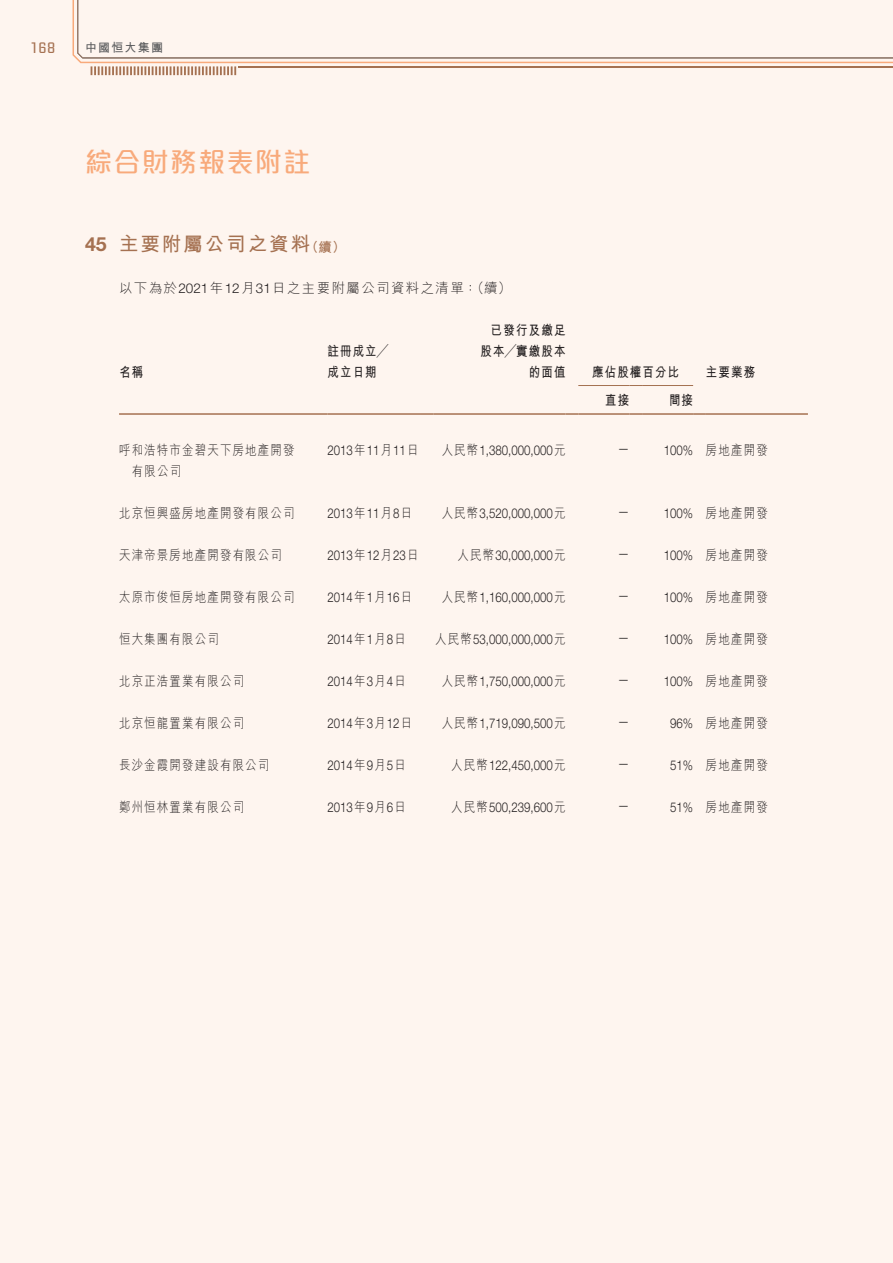
<style>
.page{position:relative;width:893px;height:1263px;background:#fef5ef}
.page>*{position:absolute;margin:0;border:0;box-sizing:border-box;transform-origin:0 0}
.t1{font:500 27px "M Elle HK";letter-spacing:.05em;color:#f8aa7b}
.t2{font:700 19.5px "M Hei HK";letter-spacing:.1em;color:#a57151}
.t3{font:15px "Briem Akademi Std";color:#a57151}
.t4{font:300 13.5px "Helvetica Neue LT Std";color:#231f20;scale:.85 1}
.t5{font:300 13.5px/21px "M Hei HK";letter-spacing:.1em;color:#231f20;scale:.85 1}
.t6{font:700 13.5px/21px "M Hei HK";letter-spacing:.1em;color:#231f20;scale:.85 1}
.t7{font:300 13.5px "M Hei HK";letter-spacing:.1em;color:#231f20}
.t8{font:700 12px "M Hei HK";letter-spacing:.1em;color:#57585a}
.s1{font-family:"Helvetica Neue LT Std"}
.s2{font-size:13.5px}
.s3{font-family:"M Hei HK"}
</style>
<div class="page">
<svg style="left:73px;top:0;width:820px;height:63px"></svg>
<svg style="left:91px;top:66px;width:145px;height:9px"></svg>
<hr style="left:239px;top:66px;width:654px;height:2px;background:#a57151">
<hr style="left:119px;top:413px;width:208px;height:2px;background:#a57151">
<hr style="left:327px;top:413px;width:94px;height:2px;background:#a57151">
<svg style="left:421px;top:413px;width:13px;height:2px"></svg>
<hr style="left:434px;top:413px;width:132px;height:2px;background:#a57151">
<svg style="left:566px;top:413px;width:12px;height:2px"></svg>
<hr style="left:578px;top:413px;width:51px;height:2px;background:#a57151">
<svg style="left:629px;top:413px;width:13px;height:2px"></svg>
<hr style="left:642px;top:413px;width:51px;height:2px;background:#a57151">
<svg style="left:693px;top:413px;width:13px;height:2px"></svg>
<hr style="left:706px;top:413px;width:102px;height:2px;background:#a57151">
<hr style="left:578px;top:385px;width:51px;height:1px;background:#a57151">
<svg style="left:629px;top:385px;width:13px;height:1px"></svg>
<hr style="left:642px;top:385px;width:51px;height:1px;background:#a57151">
<p class="t3" style="left:29px;top:39px;width:28px">168</p>
<p class="t8" style="left:85px;top:39px;width:79px">中國恒大集團</p>
<h1 class="t1" style="left:85px;top:148px;width:227px">綜合財務報表附註</h1>
<h2 class="t2" style="left:85px;top:230px;width:262px"><span class="s1">45</span> 主要附屬公司之資料<span class="s2">（續）</span></h2>
<p class="t7" style="left:119px;top:281px;width:394px">以下為於<span class="s1">2021</span>年<span class="s1">12</span>月<span class="s1">31</span>日之主要附屬公司資料之清單：（續）</p>
<p class="t6" style="left:119px;top:360px;width:30px">名稱</p>
<p class="t6" style="left:327px;top:339px;width:73px">註冊成立╱成立日期</p>
<p class="t6" style="left:481px;top:318px;width:101px;text-align:right">已發行及繳足股本╱實繳股本的面值</p>
<p class="t6" style="left:592px;top:360px;width:104px">應佔股權百分比</p>
<p class="t6" style="left:706px;top:360px;width:60px">主要業務</p>
<p class="t6" style="left:605px;top:389px;width:30px">直接</p>
<p class="t6" style="left:669px;top:389px;width:30px">間接</p>
<p class="t5" style="left:132px;top:439px;width:193px;text-indent:-13px">呼和浩特市金碧天下房地產開發有限公司</p>
<p class="t4" style="left:327px;top:442px;width:109px">2013<span class="s3">年</span>11<span class="s3">月</span>11<span class="s3">日</span></p>
<p class="t4" style="left:442px;top:442px;width:147px"><span class="s3">人民幣</span>1,380,000,000<span class="s3">元</span></p>
<p class="t4" style="left:618px;top:440px;width:15px">—</p>
<p class="t5" style="left:664px;top:439px;width:124px"><span class="s1">100%</span> 房地產開發</p>
<p class="t5" style="left:119px;top:502px;width:208px">北京恒興盛房地產開發有限公司</p>
<p class="t4" style="left:327px;top:505px;width:101px">2013<span class="s3">年</span>11<span class="s3">月</span>8<span class="s3">日</span></p>
<p class="t4" style="left:442px;top:505px;width:147px"><span class="s3">人民幣</span>3,520,000,000<span class="s3">元</span></p>
<p class="t4" style="left:618px;top:503px;width:15px">—</p>
<p class="t5" style="left:664px;top:502px;width:124px"><span class="s1">100%</span> 房地產開發</p>
<p class="t5" style="left:119px;top:544px;width:193px">天津帝景房地產開發有限公司</p>
<p class="t4" style="left:327px;top:547px;width:109px">2013<span class="s3">年</span>12<span class="s3">月</span>23<span class="s3">日</span></p>
<p class="t4" style="left:458px;top:547px;width:128px"><span class="s3">人民幣</span>30,000,000<span class="s3">元</span></p>
<p class="t4" style="left:618px;top:545px;width:15px">—</p>
<p class="t5" style="left:664px;top:544px;width:124px"><span class="s1">100%</span> 房地產開發</p>
<p class="t5" style="left:119px;top:586px;width:208px">太原市俊恒房地產開發有限公司</p>
<p class="t4" style="left:327px;top:589px;width:101px">2014<span class="s3">年</span>1<span class="s3">月</span>16<span class="s3">日</span></p>
<p class="t4" style="left:442px;top:589px;width:147px"><span class="s3">人民幣</span>1,160,000,000<span class="s3">元</span></p>
<p class="t4" style="left:618px;top:587px;width:15px">—</p>
<p class="t5" style="left:664px;top:586px;width:124px"><span class="s1">100%</span> 房地產開發</p>
<p class="t5" style="left:119px;top:628px;width:119px">恒大集團有限公司</p>
<p class="t4" style="left:327px;top:631px;width:94px">2014<span class="s3">年</span>1<span class="s3">月</span>8<span class="s3">日</span></p>
<p class="t4" style="left:435px;top:631px;width:155px"><span class="s3">人民幣</span>53,000,000,000<span class="s3">元</span></p>
<p class="t4" style="left:618px;top:629px;width:15px">—</p>
<p class="t5" style="left:664px;top:628px;width:124px"><span class="s1">100%</span> 房地產開發</p>
<p class="t5" style="left:119px;top:670px;width:149px">北京正浩置業有限公司</p>
<p class="t4" style="left:327px;top:673px;width:94px">2014<span class="s3">年</span>3<span class="s3">月</span>4<span class="s3">日</span></p>
<p class="t4" style="left:442px;top:673px;width:147px"><span class="s3">人民幣</span>1,750,000,000<span class="s3">元</span></p>
<p class="t4" style="left:618px;top:671px;width:15px">—</p>
<p class="t5" style="left:664px;top:670px;width:124px"><span class="s1">100%</span> 房地產開發</p>
<p class="t5" style="left:119px;top:712px;width:149px">北京恒龍置業有限公司</p>
<p class="t4" style="left:327px;top:715px;width:101px">2014<span class="s3">年</span>3<span class="s3">月</span>12<span class="s3">日</span></p>
<p class="t4" style="left:442px;top:715px;width:147px"><span class="s3">人民幣</span>1,719,090,500<span class="s3">元</span></p>
<p class="t4" style="left:618px;top:713px;width:15px">—</p>
<p class="t5" style="left:670px;top:712px;width:116px"><span class="s1">96%</span> 房地產開發</p>
<p class="t5" style="left:119px;top:754px;width:178px">長沙金霞開發建設有限公司</p>
<p class="t4" style="left:327px;top:757px;width:94px">2014<span class="s3">年</span>9<span class="s3">月</span>5<span class="s3">日</span></p>
<p class="t4" style="left:451px;top:757px;width:136px"><span class="s3">人民幣</span>122,450,000<span class="s3">元</span></p>
<p class="t4" style="left:618px;top:755px;width:15px">—</p>
<p class="t5" style="left:670px;top:754px;width:116px"><span class="s1">51%</span> 房地產開發</p>
<p class="t5" style="left:119px;top:796px;width:149px">鄭州恒林置業有限公司</p>
<p class="t4" style="left:327px;top:799px;width:94px">2013<span class="s3">年</span>9<span class="s3">月</span>6<span class="s3">日</span></p>
<p class="t4" style="left:451px;top:799px;width:136px"><span class="s3">人民幣</span>500,239,600<span class="s3">元</span></p>
<p class="t4" style="left:618px;top:797px;width:15px">—</p>
<p class="t5" style="left:670px;top:796px;width:116px"><span class="s1">51%</span> 房地產開發</p>
</div>
